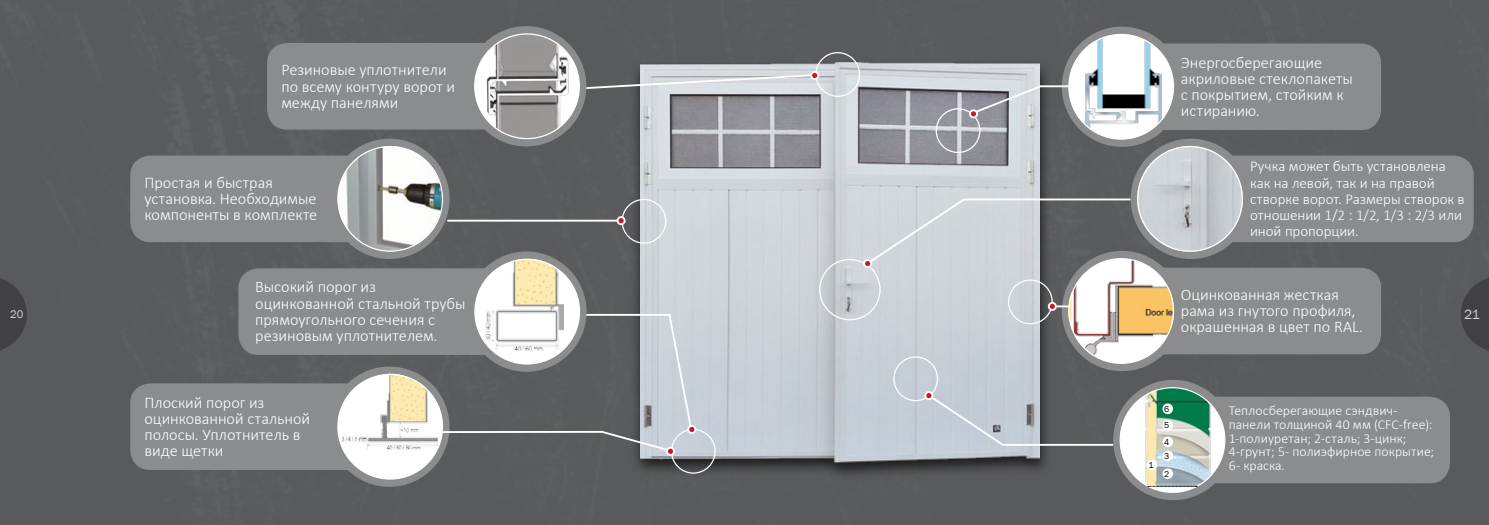
<style>
.page{position:relative;width:1489px;height:525px;background:#fff}
.page>*{position:absolute;margin:0;border:0;box-sizing:border-box;transform-origin:0 0}
.t1{font:300 16.25px/16.2px "Calibri";color:#fff}
.t2{font:300 15px/16.2px "Calibri";color:#fff}
.t3{font:300 13.75px/13.8px "Calibri";letter-spacing:.005em;color:#fff}
.t4{font:13.75px "Franklin Gothic";color:#d1d3d4}
.t5{font:11.25px "Franklin Gothic";color:#d1d3d4}
.t6{font:8.75px "Franklin Gothic";color:#000}
</style>
<div class="page">
<div style="left:0;top:0;width:1488px;height:524px;background:#595a5c"></div>
<svg style="left:0;top:276px;width:27px;height:76px;background:#484749"></svg>
<svg style="left:1460px;top:276px;width:28px;height:76px;background:#48484a"></svg>
<div style="left:630px;top:58px;width:422px;height:422px;background:#000;opacity:.7"></div>
<img style="left:640px;top:62px;width:399px;height:400px">
<svg style="left:267px;top:26px;width:319px;height:120px;background:#7c7e80"></svg>
<img style="left:474px;top:33px;width:106px;height:106px;border-radius:53px">
<svg style="left:1061px;top:259px;width:319px;height:112px;background:#7d7f81"></svg>
<img style="left:1068px;top:258px;width:105px;height:106px;border-radius:53px">
<svg style="left:1061px;top:27px;width:319px;height:120px;background:#7c7e80"></svg>
<div style="left:1068px;top:34px;width:105px;height:105px;background:#fff;border-radius:50%"></div>
<img style="left:1084px;top:34px;width:87px;height:106px">
<div style="left:621px;top:199px;width:45px;height:44px;border:1px solid #fff;border-radius:50%"></div>
<hr style="left:447px;top:219px;width:175px;height:2px;background:#fff">
<div style="left:617px;top:217px;width:7px;height:7px;background:#ce171e;border-radius:50%"></div>
<div style="left:616px;top:216px;width:9px;height:9px;border:2px solid #fff;border-radius:50%"></div>
<svg style="left:238px;top:251px;width:348px;height:115px;background:#7f8183"></svg>
<div style="left:475px;top:259px;width:104px;height:105px;background:#fff;border-radius:50%"></div>
<img style="left:486px;top:258px;width:78px;height:55px">
<svg style="left:130px;top:366px;width:319px;height:120px;background:#7c7d7f"></svg>
<div style="left:338px;top:374px;width:104px;height:104px;background:#fff;border-radius:50%"></div>
<img style="left:341px;top:373px;width:97px;height:76px">
<svg style="left:130px;top:139px;width:319px;height:120px;background:#7b7c7e"></svg>
<img style="left:337px;top:146px;width:105px;height:105px">
<svg style="left:1113px;top:379px;width:336px;height:121px;background:#7a7c7e"></svg>
<div style="left:1120px;top:387px;width:104px;height:105px;background:#fff;border-radius:50%"></div>
<img style="left:1139px;top:387px;width:76px;height:99px">
<svg style="left:1147px;top:486px;width:49px;height:1px"></svg>
<div style="left:1146px;top:459px;width:11px;height:11px;background:#fff;border-radius:50%"></div>
<div style="left:1162px;top:468px;width:10px;height:10px;background:#fff;border-radius:50%"></div>
<div style="left:1162px;top:450px;width:10px;height:11px;background:#fff;border-radius:50%"></div>
<div style="left:1162px;top:436px;width:10px;height:11px;background:#fff;border-radius:50%"></div>
<div style="left:1162px;top:420px;width:10px;height:10px;background:#fff;border-radius:50%"></div>
<div style="left:1162px;top:403px;width:10px;height:11px;background:#fff;border-radius:50%"></div>
<svg style="left:584px;top:73px;width:232px;height:17px;background:#bec1c4"></svg>
<div style="left:815px;top:52px;width:45px;height:45px;border:1px solid #fff;border-radius:50%"></div>
<div style="left:811px;top:72px;width:7px;height:7px;background:#ce171e;border-radius:50%"></div>
<div style="left:810px;top:71px;width:9px;height:9px;border:2px solid #fff;border-radius:50%"></div>
<svg style="left:969px;top:84px;width:102px;height:32px;background:#9ea0a6"></svg>
<div style="left:935px;top:108px;width:45px;height:45px;border:1px solid #fff;border-radius:50%"></div>
<div style="left:969px;top:110px;width:8px;height:7px;background:#ce171e;border-radius:50%"></div>
<div style="left:969px;top:109px;width:8px;height:9px;border:2px solid #fff;border-radius:50%"></div>
<svg style="left:926px;top:393px;width:188px;height:53px;background:#999fa5"></svg>
<div style="left:893px;top:356px;width:45px;height:45px;border:1px solid #fff;border-radius:50%"></div>
<div style="left:925px;top:392px;width:7px;height:7px;background:#ce171e;border-radius:50%"></div>
<div style="left:924px;top:391px;width:9px;height:9px;border:2px solid #fff;border-radius:50%"></div>
<div style="left:819px;top:259px;width:61px;height:61px;border:1px solid #fff;border-radius:50%"></div>
<svg style="left:865px;top:197px;width:267px;height:68px;background:#acb0b4"></svg>
<div style="left:864px;top:260px;width:7px;height:7px;background:#ce171e;border-radius:50%"></div>
<div style="left:863px;top:259px;width:9px;height:9px;border:2px solid #fff;border-radius:50%"></div>
<svg style="left:1130px;top:139px;width:343px;height:120px;background:#7b7d7f"></svg>
<img style="left:1137px;top:146px;width:105px;height:106px;border-radius:53px">
<svg style="left:1056px;top:305px;width:13px;height:2px"></svg>
<div style="left:1007px;top:279px;width:45px;height:45px;border:1px solid #fff;border-radius:50%"></div>
<div style="left:1048px;top:303px;width:7px;height:7px;background:#ce171e;border-radius:50%"></div>
<div style="left:1047px;top:302px;width:9px;height:9px;border:2px solid #fff;border-radius:50%"></div>
<svg style="left:440px;top:313px;width:252px;height:140px;background:#898c8f"></svg>
<div style="left:671px;top:428px;width:44px;height:45px;border:1px solid #fff;border-radius:50%"></div>
<div style="left:688px;top:425px;width:7px;height:8px;background:#ce171e;border-radius:50%"></div>
<div style="left:687px;top:425px;width:9px;height:8px;border:2px solid #fff;border-radius:50%"></div>
<div style="left:667px;top:447px;width:7px;height:7px;background:#ce171e;border-radius:50%"></div>
<div style="left:666px;top:446px;width:9px;height:9px;border:2px solid #fff;border-radius:50%"></div>
<p class="t1" style="left:281px;top:61px;width:175px">Резиновые уплотнители по всему контуру ворот и между панелями</p>
<p class="t1" style="left:144px;top:173px;width:174px">Простая и быстрая установка. Необходимые компоненты в комплекте</p>
<p class="t1" style="left:1180px;top:53px;width:173px">Энергосберегающие акриловые стеклопакеты с покрытием, стойким к истиранию.</p>
<p class="t2" style="left:1249px;top:157px;width:216px">Ручка может быть установлена как на левой, так и на правой створке ворот. Размеры створок в отношении 1/2 : 1/2, 1/3 : 2/3 или иной пропорции.</p>
<p class="t1" style="left:255px;top:278px;width:212px">Высокий порог из оцинкованной стальной трубы прямоугольного сечения с резиновым уплотнителем.</p>
<p class="t1" style="left:1180px;top:285px;width:184px">Оцинкованная жесткая рама из гнутого профиля, окрашенная в цвет по RAL.</p>
<p class="t5" style="left:10px;top:307px;width:15px">20</p>
<p class="t4" style="left:1463px;top:306px;width:17px">21</p>
<p class="t1" style="left:144px;top:393px;width:167px">Плоский порог из оцинкованной стальной полосы. Уплотнитель в виде щетки</p>
<p class="t6" style="left:1164px;top:403px;width:7px">6</p>
<p class="t6" style="left:1164px;top:420px;width:7px">5</p>
<p class="t6" style="left:1164px;top:436px;width:7px">4</p>
<p class="t6" style="left:1164px;top:450px;width:7px">3</p>
<p class="t3" style="left:1228px;top:403px;width:207px">Теплосберегающие сэндвич&shy;панели толщиной 40 мм (CFC-free):<br>1-полиуретан; 2-сталь; 3-цинк;<br>4-грунт; 5- полиэфирное покрытие;</p>
<p class="t6" style="left:1148px;top:459px;width:7px">1</p>
<p class="t3" style="left:1228px;top:458px;width:58px">6- краска.</p>
<p class="t6" style="left:1164px;top:468px;width:7px">2</p>
</div>
